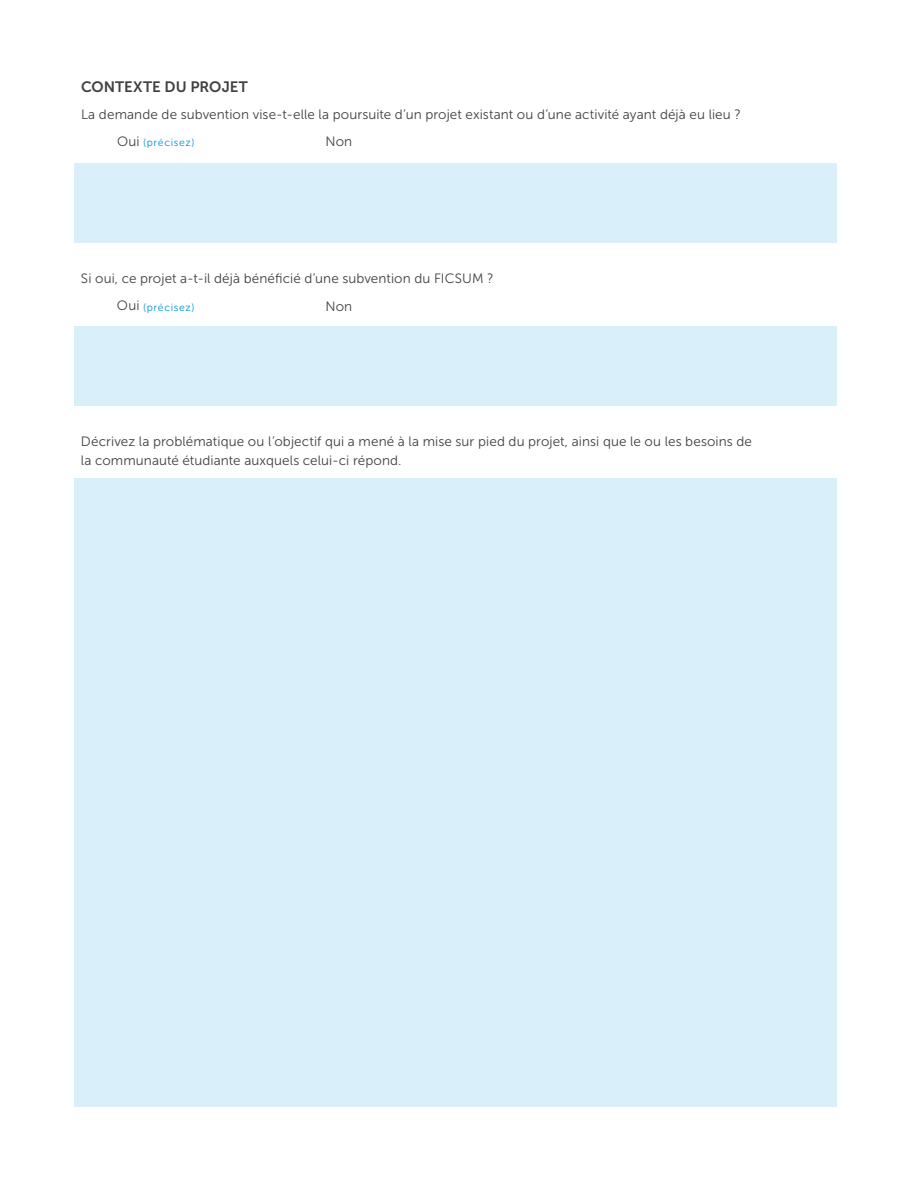
<style>
.page{position:relative;width:918px;height:1188px;background:#fff}
.page>*{position:absolute;margin:0;border:0;box-sizing:border-box;transform-origin:0 0}
.t1{font:15px "Museo Sans 700";letter-spacing:.005em;color:#414042}
.t2{font:13.5px/19.5px "Museo Sans 300";letter-spacing:.005em;color:#414042}
.t3{font:10.5px "Museo Sans 300";letter-spacing:.06em;color:#0095dc}
.s1{font-size:13.5px;color:#414042}
</style>
<div class="page">
<div style="left:74px;top:163px;width:763px;height:79px;background:#d9eff9"></div>
<div style="left:74px;top:326px;width:763px;height:80px;background:#d9eff9"></div>
<div style="left:74px;top:479px;width:763px;height:628px;background:#d9eff9"></div>
<p class="t1" style="left:81px;top:79px;width:168px">CONTEXTE DU PROJET</p>
<p class="t2" style="left:81px;top:104px;width:661px">La demande de subvention vise-t-elle la poursuite d’un projet existant ou d’une activité ayant déjà eu lieu ?</p>
<p class="t3" style="left:117px;top:136px;width:79px"><span class="s1">Oui</span> (précisez)</p>
<p class="t2" style="left:326px;top:131px;width:28px">Non</p>
<p class="t2" style="left:81px;top:269px;width:414px">Si oui, ce projet a-t-il déjà bénéficié d’une subvention du FICSUM ?</p>
<p class="t3" style="left:117px;top:301px;width:79px"><span class="s1">Oui</span> (précisez)</p>
<p class="t2" style="left:326px;top:296px;width:28px">Non</p>
<p class="t2" style="left:81px;top:431px;width:673px">Décrivez la problématique ou l’objectif qui a mené à la mise sur pied du projet, ainsi que le ou les besoins de la communauté étudiante auxquels celui-ci répond.</p>
</div>
